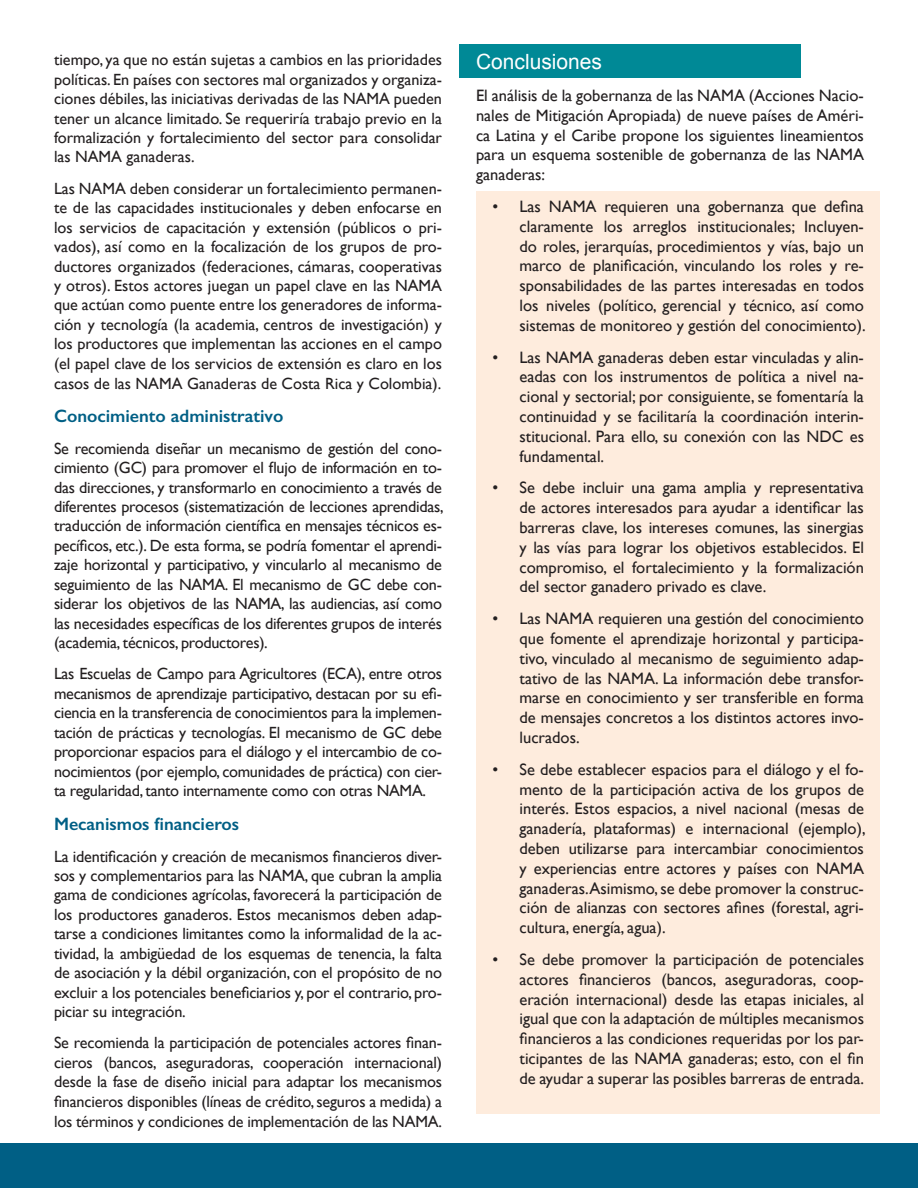
<style>
.page{position:relative;width:918px;height:1188px;background:#fff}
.page>*{position:absolute;margin:0;border:0;box-sizing:border-box;transform-origin:0 0}
.t1{font:21px "Arial";color:#fff}
.subti{font:600 18px "Gill Sans";color:#005f85}
.texto_policy{font:16.5px/19.8px "Gill Sans";color:#231f20;text-align:justify}
.texto_policy-2{font:16.2px/19.5px "Gill Sans";letter-spacing:-.01em;color:#231f20;text-align:justify}
</style>
<div class="page">
<div style="left:459px;top:45px;width:342px;height:33px;background:#008996"></div>
<div style="left:476px;top:192px;width:404px;height:922px;background:#feecdd"></div>
<div style="left:0;top:1143px;width:918px;height:45px;background:#005f85"></div>
<p class="texto_policy-2" style="left:54px;top:50px;width:390px">tiempo, ya que no están sujetas a cambios en las prioridades políticas. En países con sectores mal organizados y organiza&shy;ciones débiles, las iniciativas derivadas de las NAMA pueden tener un alcance limitado. Se requeriría trabajo previo en la formalización y fortalecimiento del sector para consolidar las NAMA ganaderas.</p>
<p class="texto_policy-2" style="left:54px;top:178px;width:390px">Las NAMA deben considerar un fortalecimiento permanen&shy;te de las capacidades institucionales y deben enfocarse en los servicios de capacitación y extensión (públicos o pri&shy;vados), así como en la focalización de los grupos de pro&shy;ductores organizados (federaciones, cámaras, cooperativas y otros). Estos actores juegan un papel clave en las NAMA que actúan como puente entre los generadores de informa&shy;ción y tecnología (la academia, centros de investigación) y los productores que implementan las acciones en el campo (el papel clave de los servicios de extensión es claro en los casos de las NAMA Ganaderas de Costa Rica y Colombia).</p>
<p class="subti" style="left:54px;top:405px;width:231px">Conocimiento administrativo</p>
<p class="texto_policy-2" style="left:54px;top:438px;width:391px">Se recomienda diseñar un mecanismo de gestión del cono&shy;cimiento (GC) para promover el flujo de información en to&shy;das direcciones, y transformarlo en conocimiento a través de diferentes procesos (sistematización de lecciones aprendidas, traducción de información científica en mensajes técnicos es&shy;pecíficos, etc.). De esta forma, se podría fomentar el aprendi&shy;zaje horizontal y participativo, y vincularlo al mecanismo de seguimiento de las NAMA. El mecanismo de GC debe con&shy;siderar los objetivos de las NAMA, las audiencias, así como las necesidades específicas de los diferentes grupos de interés (academia, técnicos, productores).</p>
<p class="texto_policy-2" style="left:54px;top:664px;width:390px">Las Escuelas de Campo para Agricultores (ECA), entre otros mecanismos de aprendizaje participativo, destacan por su efi&shy;ciencia en la transferencia de conocimientos para la implemen&shy;tación de prácticas y tecnologías. El mecanismo de GC debe proporcionar espacios para el diálogo y el intercambio de co&shy;nocimientos (por ejemplo, comunidades de práctica) con cier&shy;ta regularidad, tanto internamente como con otras NAMA.</p>
<p class="subti" style="left:54px;top:813px;width:187px">Mecanismos financieros</p>
<p class="texto_policy-2" style="left:54px;top:846px;width:390px">La identificación y creación de mecanismos financieros diver&shy;sos y complementarios para las NAMA, que cubran la amplia gama de condiciones agrícolas, favorecerá la participación de los productores ganaderos. Estos mecanismos deben adap&shy;tarse a condiciones limitantes como la informalidad de la ac&shy;tividad, la ambigüedad de los esquemas de tenencia, la falta de asociación y la débil organización, con el propósito de no excluir a los potenciales beneficiarios y, por el contrario, pro&shy;piciar su integración.</p>
<p class="texto_policy-2" style="left:54px;top:1033px;width:390px">Se recomienda la participación de potenciales actores finan&shy;cieros (bancos, aseguradoras, cooperación internacional) desde la fase de diseño inicial para adaptar los mecanismos financieros disponibles (líneas de crédito, seguros a medida) a los términos y condiciones de implementación de las NAMA.</p>
<p class="t1" style="left:476px;top:48px;width:128px">Conclusiones</p>
<p class="texto_policy" style="left:476px;top:85px;width:390px">El análisis de la gobernanza de las NAMA (Acciones Nacio&shy;nales de Mitigación Apropiada) de nueve países de Améri&shy;ca Latina y el Caribe propone los siguientes lineamientos para un esquema sostenible de gobernanza de las NAMA ganaderas:</p>
<p class="texto_policy" style="left:520px;top:196px;width:348px;text-indent:-27px">• Las NAMA requieren una gobernanza que defina claramente los arreglos institucionales; Incluyen&shy;do roles, jerarquías, procedimientos y vías, bajo un marco de planificación, vinculando los roles y re&shy;sponsabilidades de las partes interesadas en todos los niveles (político, gerencial y técnico, así como sistemas de monitoreo y gestión del conocimiento).</p>
<p class="texto_policy" style="left:520px;top:347px;width:346px;text-indent:-27px">• Las NAMA ganaderas deben estar vinculadas y alin&shy;eadas con los instrumentos de política a nivel na&shy;cional y sectorial; por consiguiente, se fomentaría la continuidad y se facilitaría la coordinación interin&shy;stitucional. Para ello, su conexión con las NDC es fundamental.</p>
<p class="texto_policy" style="left:520px;top:478px;width:346px;text-indent:-27px">• Se debe incluir una gama amplia y representativa de actores interesados para ayudar a identificar las barreras clave, los intereses comunes, las sinergias y las vías para lograr los objetivos establecidos. El compromiso, el fortalecimiento y la formalización del sector ganadero privado es clave.</p>
<p class="texto_policy" style="left:520px;top:609px;width:346px;text-indent:-27px">• Las NAMA requieren una gestión del conocimiento que fomente el aprendizaje horizontal y participa&shy;tivo, vinculado al mecanismo de seguimiento adap&shy;tativo de las NAMA. La información debe transfor&shy;marse en conocimiento y ser transferible en forma de mensajes concretos a los distintos actores invo&shy;lucrados.</p>
<p class="texto_policy" style="left:520px;top:759px;width:348px;text-indent:-27px">• Se debe establecer espacios para el diálogo y el fo&shy;mento de la participación activa de los grupos de interés. Estos espacios, a nivel nacional (mesas de ganadería, plataformas) e internacional (ejemplo), deben utilizarse para intercambiar conocimientos y experiencias entre actores y países con NAMA ganaderas.Asimismo, se debe promover la construc&shy;ción de alianzas con sectores afines (forestal, agri&shy;cultura, energía, agua).</p>
<p class="texto_policy" style="left:520px;top:949px;width:346px;text-indent:-27px">• Se debe promover la participación de potenciales actores financieros (bancos, aseguradoras, coop&shy;eración internacional) desde las etapas iniciales, al igual que con la adaptación de múltiples mecanismos financieros a las condiciones requeridas por los par&shy;ticipantes de las NAMA ganaderas; esto, con el fin de ayudar a superar las posibles barreras de entrada.</p>
</div>
